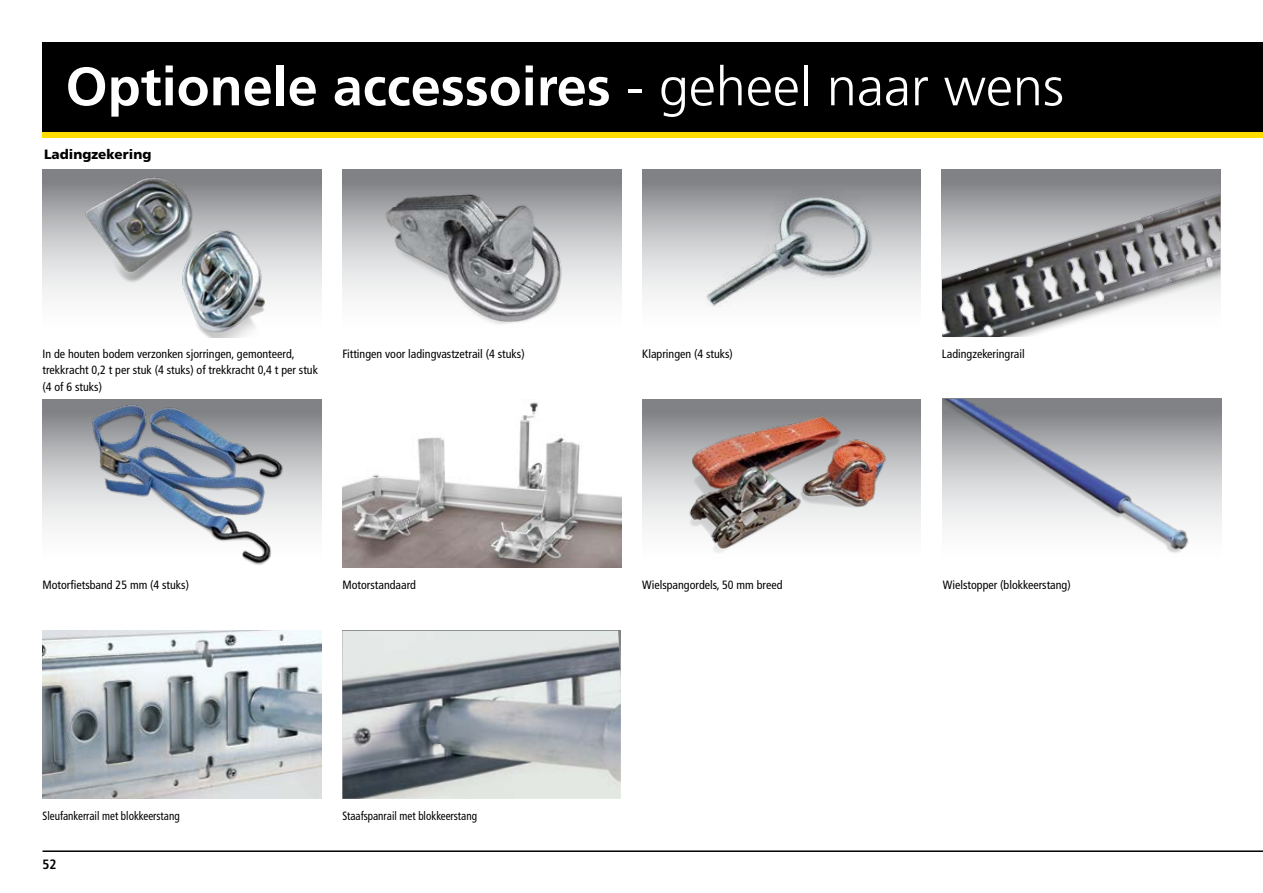
<style>
.page{position:relative;width:1263px;height:893px;background:#fff}
.page>*{position:absolute;margin:0;border:0;box-sizing:border-box;transform-origin:0 0}
.t1{font:700 54px "Frutiger LT";color:#fff}
.t2{font:900 13.5px "Frutiger LT";color:#000}
.t3{font:700 condensed 13.5px "Frutiger LT";color:#000}
.t4{font:condensed 12px/16.5px "Frutiger LT";color:#000}
.t5{font:condensed 12px "Frutiger LT";color:#000;scale:.92 1}
.s1{font-weight:300}
</style>
<div class="page">
<div style="left:43px;top:43px;width:1220px;height:89px;background:#000"></div>
<div style="left:43px;top:132px;width:1220px;height:6px;background:#fd0"></div>
<hr style="left:43px;top:850px;width:1220px;height:2px;background:#000">
<svg style="left:43px;top:169px;width:278px;height:128px;background:#bebfc1"></svg>
<img style="left:63px;top:169px;width:243px;height:168px">
<svg style="left:342px;top:169px;width:279px;height:128px;background:#bebfc1"></svg>
<img style="left:364px;top:169px;width:235px;height:155px">
<svg style="left:642px;top:169px;width:279px;height:128px;background:#bebfc1"></svg>
<img style="left:688px;top:169px;width:212px;height:139px">
<img style="left:942px;top:169px;width:278px;height:168px">
<svg style="left:43px;top:400px;width:278px;height:127px;background:#bdbfc1"></svg>
<img style="left:76px;top:400px;width:226px;height:165px">
<img style="left:342px;top:402px;width:279px;height:166px">
<svg style="left:642px;top:400px;width:279px;height:127px;background:#b7b8ba"></svg>
<img style="left:680px;top:405px;width:211px;height:148px">
<img style="left:43px;top:631px;width:278px;height:168px">
<img style="left:342px;top:631px;width:279px;height:168px">
<svg style="left:1214px;top:399px;width:7px;height:128px"></svg>
<img style="left:943px;top:399px;width:271px;height:154px">
<h1 class="t1" style="left:66px;top:55px;width:1000px">Optionele accessoires <span class="s1">- geheel naar wens</span></h1>
<p class="t2" style="left:44px;top:146px;width:109px">Ladingzekering</p>
<p class="t4" style="left:43px;top:345px;width:277px">In de houten bodem verzonken sjorringen, gemonteerd, trekkracht 0,2 t per stuk (4 stuks) of trekkracht 0,4 t per stuk (4 of 6 stuks)</p>
<p class="t4" style="left:342px;top:345px;width:184px">Fittingen voor ladingvastzetrail (4 stuks)</p>
<p class="t4" style="left:642px;top:345px;width:92px">Klapringen (4 stuks)</p>
<p class="t4" style="left:942px;top:345px;width:84px">Ladingzekeringrail</p>
<p class="t4" style="left:43px;top:576px;width:148px">Motorfietsband 25 mm (4 stuks)</p>
<p class="t4" style="left:342px;top:576px;width:75px">Motorstandaard</p>
<p class="t4" style="left:642px;top:576px;width:142px">Wielspangordels, 50 mm breed</p>
<p class="t5" style="left:43px;top:809px;width:151px">Sleufankerrail met blokkeerstang</p>
<p class="t5" style="left:342px;top:809px;width:148px">Staafspanrail met blokkeerstang</p>
<p class="t3" style="left:43px;top:856px;width:16px">52</p>
<p class="t4" style="left:943px;top:576px;width:129px">Wielstopper (blokkeerstang)</p>
</div>
